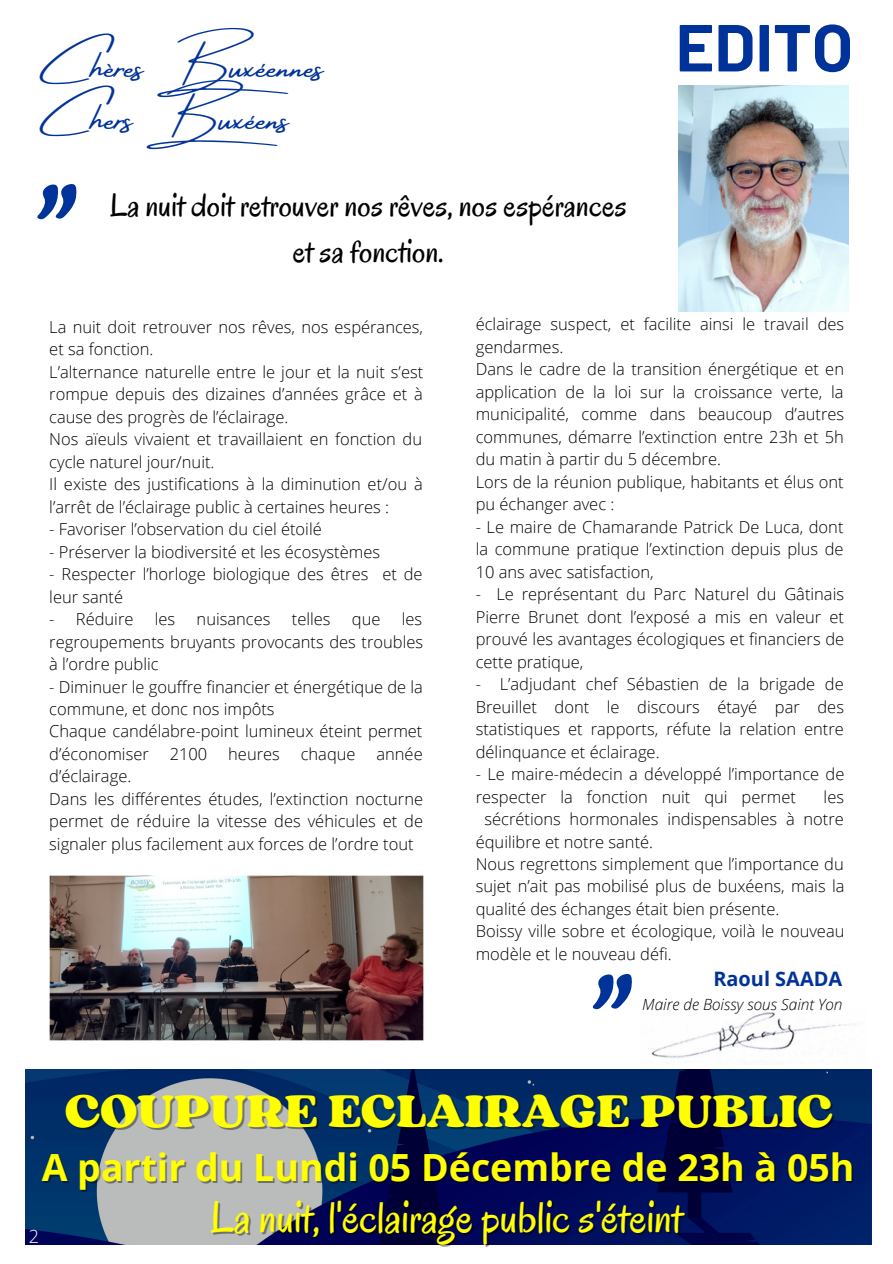
<style>
.page{position:relative;width:893px;height:1264px;background:#fff}
.page>*{position:absolute;margin:0;border:0;box-sizing:border-box;transform-origin:0 0}
.t1{font:251.7px "Amsterdam Four";color:#039}
.t2{font:700 66.45px "Barlow";color:#039}
.t3{font:48px "Sergio Trendy";color:#ff0}
.t4{font:45px "Oregano";color:#ff0}
.t5{font:700 37.5px "Open Sans";color:#ff0}
.t6{font:37.5px/51.8px "Amsterdam Four";color:#039}
.t7{font:33px/46px "Oregano";color:#000;text-align:center}
.t8{font:700 19.95px "Open Sans";color:#039}
.t9{font:300 18px "Open Sans";color:#fff}
.t10{font:300 16.5px/22.5px "Open Sans";color:#000}
.t11{font:italic 300 15.45px "Open Sans";color:#000}
</style>
<div class="page">
<img style="left:643px;top:1012px;width:213px;height:52px">
<img style="left:25px;top:1069px;width:845px;height:175px">
<img style="left:49px;top:876px;width:375px;height:164px">
<img style="left:678px;top:85px;width:170px;height:226px">
<h3 class="t6" style="left:39px;top:42px;width:286px">Chères Buxéennes<br>Chers Buxéens</h3>
<h1 class="t1" style="left:-7px;top:136px;width:92px">"</h1>
<h3 class="t7" style="left:110px;top:182px;width:518px">La nuit doit retrouver nos rêves, nos espérances et sa fonction.</h3>
<h2 class="t2" style="left:675px;top:5px;width:179px">EDITO</h2>
<p class="t10" style="left:49px;top:315px;width:375px">La nuit doit retrouver nos rêves, nos espérances, et sa fonction.<br>L’alternance naturelle entre le jour et la nuit s’est rompue depuis des dizaines d’années grâce et à cause des progrès de l’éclairage.<br>Nos aïeuls vivaient et travaillaient en fonction du cycle naturel jour/nuit.<br>Il existe des justifications à la diminution et/ou à l’arrêt de l’éclairage public à certaines heures :</p>
<p class="t10" style="left:49px;top:517px;width:274px">- Favoriser l’observation du ciel étoilé</p>
<p class="t10" style="left:49px;top:540px;width:332px">- Préserver la biodiversité et les écosystèmes</p>
<p class="t10" style="left:49px;top:562px;width:375px">- Respecter l’horloge biologique des êtres et de leur santé</p>
<p class="t10" style="left:49px;top:607px;width:86px">- Réduire</p>
<p class="t10" style="left:155px;top:607px;width:22px">les</p>
<p class="t10" style="left:197px;top:607px;width:75px">nuisances</p>
<p class="t10" style="left:292px;top:607px;width:40px">telles</p>
<p class="t10" style="left:352px;top:607px;width:30px">que</p>
<p class="t10" style="left:49px;top:607px;width:375px;text-align:justify;text-indent:352px">les regroupements bruyants provocants des troubles à l’ordre public</p>
<p class="t10" style="left:49px;top:675px;width:375px">- Diminuer le gouffre financier et énergétique de la commune, et donc nos impôts<br>Chaque candélabre-point lumineux éteint permet d’économiser</p>
<p class="t10" style="left:170px;top:742px;width:39px">2100</p>
<p class="t10" style="left:228px;top:742px;width:53px">heures</p>
<p class="t10" style="left:301px;top:742px;width:56px">chaque</p>
<p class="t10" style="left:376px;top:742px;width:48px">année</p>
<p class="t10" style="left:49px;top:764px;width:375px">d’éclairage.<br>Dans les différentes études, l’extinction nocturne permet de réduire la vitesse des véhicules et de signaler plus facilement aux forces de l’ordre tout</p>
<p class="t10" style="left:475px;top:312px;width:370px">éclairage suspect, et facilite ainsi le travail des gendarmes.<br>Dans le cadre de la transition énergétique et en application de la loi sur la croissance verte, la municipalité, comme dans beaucoup d’autres communes, démarre l’extinction entre 23h et 5h du matin à partir du 5 décembre.<br>Lors de la réunion publique, habitants et élus ont pu échanger avec :</p>
<p class="t10" style="left:475px;top:515px;width:369px;text-align:justify">- Le maire de Chamarande Patrick De Luca, dont la commune pratique l’extinction depuis plus de 10 ans avec satisfaction,</p>
<p class="t10" style="left:475px;top:582px;width:370px;text-align:justify">- Le représentant du Parc Naturel du Gâtinais Pierre Brunet dont l’exposé a mis en valeur et prouvé les avantages écologiques et financiers de cette pratique,</p>
<p class="t10" style="left:475px;top:672px;width:370px;text-align:justify">- L’adjudant chef Sébastien de la brigade de Breuillet dont le discours étayé par des statistiques et rapports, réfute la relation entre délinquance et éclairage.</p>
<p class="t10" style="left:475px;top:762px;width:370px">- Le maire-médecin a développé l’importance de respecter la fonction nuit qui permet</p>
<p class="t10" style="left:823px;top:784px;width:22px">les</p>
<p class="t10" style="left:484px;top:807px;width:361px">sécrétions hormonales indispensables à notre</p>
<p class="t10" style="left:475px;top:829px;width:179px">équilibre et notre santé.</p>
<p class="t10" style="left:475px;top:852px;width:369px">Nous regrettons simplement que l’importance du</p>
<p class="t10" style="left:475px;top:874px;width:370px">sujet n’ait pas mobilisé plus de buxéens, mais la</p>
<p class="t10" style="left:475px;top:897px;width:305px">qualité des échanges était bien présente.</p>
<p class="t10" style="left:475px;top:919px;width:370px">Boissy ville sobre et écologique, voilà le nouveau</p>
<p class="t10" style="left:475px;top:942px;width:197px">modèle et le nouveau défi.</p>
<h1 class="t1" style="left:548px;top:926px;width:92px">"</h1>
<p class="t8" style="left:713px;top:964px;width:130px">Raoul SAADA</p>
<p class="t11" style="left:642px;top:993px;width:202px">Maire de Boissy sous Saint Yon</p>
<h3 class="t3" style="left:65px;top:1080px;width:769px">COUPURE ECLAIRAGE PUBLIC</h3>
<h3 class="t5" style="left:42px;top:1141px;width:814px">A partir du Lundi 05 Décembre de 23h à 05h</h3>
<p class="t9" style="left:29px;top:1223px;width:12px">2</p>
<h3 class="t4" style="left:210px;top:1188px;width:474px">La nuit, l'éclairage public s'éteint</h3>
</div>
